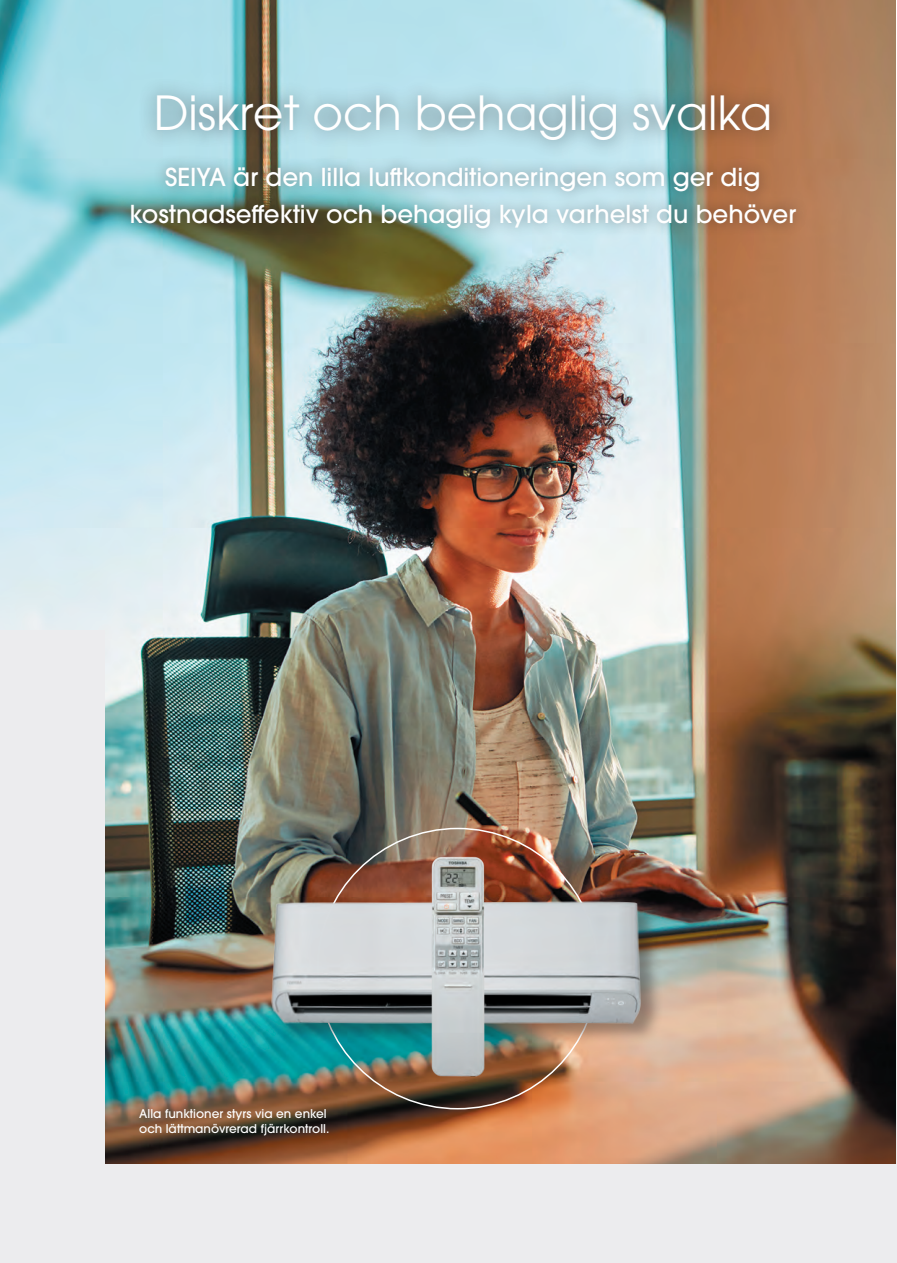
<style>
.page{position:relative;width:897px;height:1263px;background:#fff}
.page>*{position:absolute;margin:0;border:0;box-sizing:border-box;transform-origin:0 0}
.t1{font:46.65px "ITC Avant Garde Pro";color:#fff}
.t2{font:500 24.6px/36.9px "ITC Avant Garde Pro";color:#fff;text-align:center}
.t3{font:500 12px/14.4px "ITC Avant Garde Pro";color:#fff}
</style>
<div class="page">
<div style="left:0;top:1163px;width:895px;height:99px;background:#ececee"></div>
<hr style="left:895px;top:629px;width:1px;height:633px;background:#ececee">
<img style="left:0;top:0;width:895px;height:1163px">
<div style="left:138px;top:77px;width:650px;height:81px;background:#231f20;opacity:.7"></div>
<div style="left:117px;top:153px;width:691px;height:89px;background:#231f20;opacity:.5"></div>
<div style="left:271px;top:900px;width:392px;height:144px;background:#231f20;opacity:.4"></div>
<img style="left:268px;top:895px;width:379px;height:134px">
<img style="left:426px;top:848px;width:63px;height:228px">
<div style="left:0;top:629px;width:104px;height:633px;background:#ececee"></div>
<p class="t1" style="left:154px;top:84px;width:619px">Diskret och behaglig svalka</p>
<p class="t2" style="left:129px;top:158px;width:668px">SEIYA är den lilla luftkonditioneringen som ger dig kostnadseffektiv och behaglig kyla varhelst du behöver</p>
<p class="t3" style="left:139px;top:1106px;width:191px">Alla funktioner styrs via en enkel och lättmanövrerad fjärrkontroll.</p>
</div>
